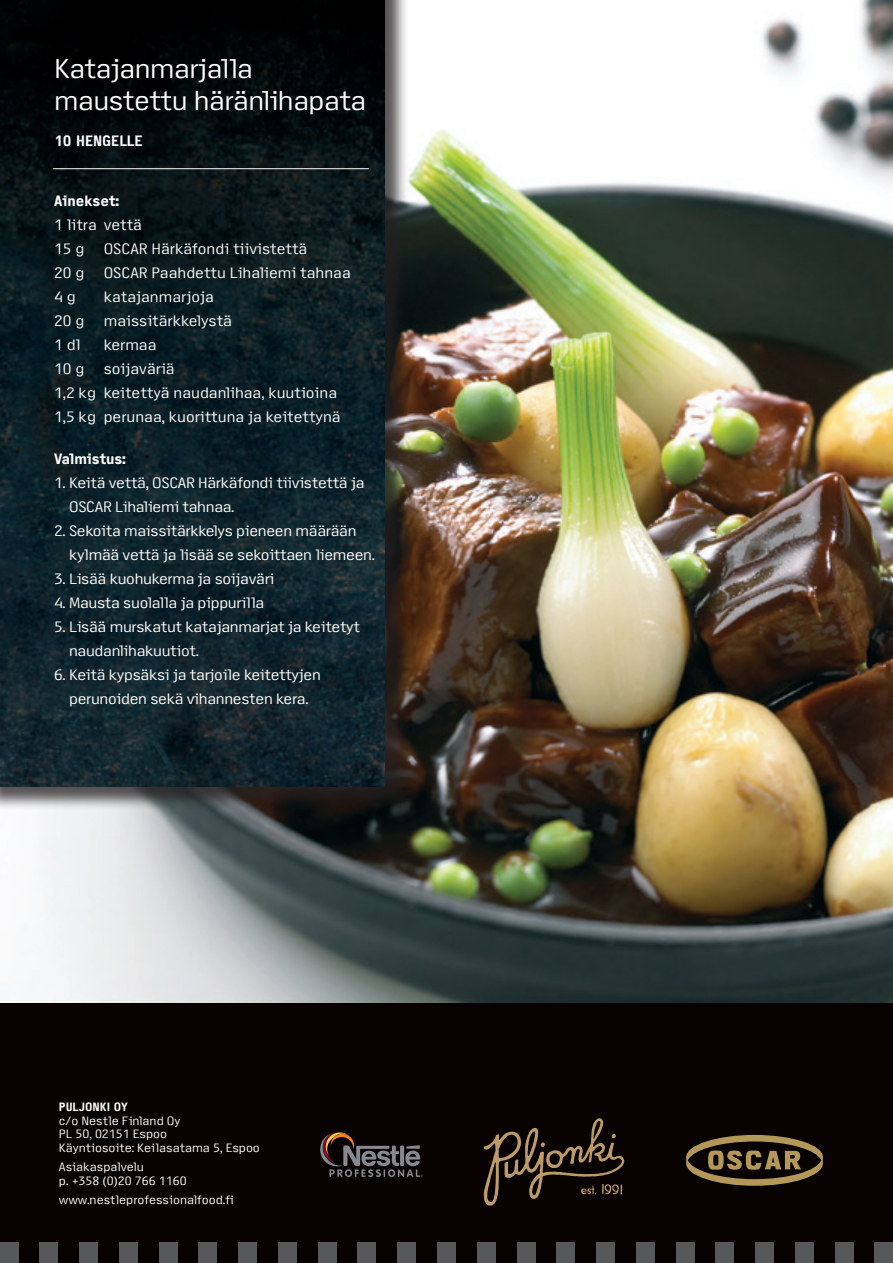
<style>
.page{position:relative;width:893px;height:1263px;background:#fff}
.page>*{position:absolute;margin:0;border:0;box-sizing:border-box;transform-origin:0 0}
.t1{font:27px/32.4px "Access";letter-spacing:-.02em;color:#fff}
.t2{font:15px/24px "Access";letter-spacing:-.02em;color:#fff}
.t3{font:15px/24px "Access";color:#fff}
.t4{font:700 15px "Access";color:#fff}
.t5{font:12px/13.5px "Access";color:#fff}
.t6{font:700 12px "Access";color:#fff}
</style>
<div class="page">
<img style="left:30px;top:0;width:863px;height:1003px">
<div style="left:0;top:1003px;width:893px;height:260px;background:#080302"></div>
<div style="left:0;top:1242px;width:18px;height:21px;background:#57585a"></div>
<div style="left:40px;top:1242px;width:18px;height:21px;background:#57585a"></div>
<div style="left:79px;top:1242px;width:19px;height:21px;background:#57585a"></div>
<div style="left:119px;top:1242px;width:19px;height:21px;background:#57585a"></div>
<div style="left:159px;top:1242px;width:18px;height:21px;background:#57585a"></div>
<div style="left:199px;top:1242px;width:18px;height:21px;background:#57585a"></div>
<div style="left:238px;top:1242px;width:19px;height:21px;background:#57585a"></div>
<div style="left:278px;top:1242px;width:19px;height:21px;background:#57585a"></div>
<div style="left:318px;top:1242px;width:18px;height:21px;background:#57585a"></div>
<div style="left:358px;top:1242px;width:18px;height:21px;background:#57585a"></div>
<div style="left:397px;top:1242px;width:19px;height:21px;background:#57585a"></div>
<div style="left:437px;top:1242px;width:19px;height:21px;background:#57585a"></div>
<div style="left:477px;top:1242px;width:18px;height:21px;background:#57585a"></div>
<div style="left:517px;top:1242px;width:18px;height:21px;background:#57585a"></div>
<div style="left:556px;top:1242px;width:19px;height:21px;background:#57585a"></div>
<div style="left:596px;top:1242px;width:19px;height:21px;background:#57585a"></div>
<div style="left:636px;top:1242px;width:18px;height:21px;background:#57585a"></div>
<div style="left:676px;top:1242px;width:18px;height:21px;background:#57585a"></div>
<div style="left:715px;top:1242px;width:19px;height:21px;background:#57585a"></div>
<div style="left:755px;top:1242px;width:19px;height:21px;background:#57585a"></div>
<div style="left:795px;top:1242px;width:18px;height:21px;background:#57585a"></div>
<div style="left:835px;top:1242px;width:18px;height:21px;background:#57585a"></div>
<div style="left:874px;top:1242px;width:19px;height:21px;background:#57585a"></div>
<div style="left:0;top:0;width:408px;height:810px;background:#231f20;opacity:.75"></div>
<img style="left:0;top:0;width:385px;height:787px">
<hr style="left:53px;top:168px;width:316px;height:1px;background:#fff">
<svg style="left:484px;top:1118px;width:140px;height:87px"></svg>
<svg style="left:686px;top:1135px;width:137px;height:51px"></svg>
<svg style="left:320px;top:1132px;width:102px;height:45px"></svg>
<h1 class="t1" style="left:54px;top:53px;width:314px">Katajanmarjalla maustettu häränlihapata</h1>
<p class="t4" style="left:54px;top:133px;width:90px">10 HENGELLE</p>
<p class="t4" style="left:54px;top:193px;width:66px">Ainekset:</p>
<p class="t3" style="left:54px;top:213px;width:89px">1 litra vettä<br>15 g</p>
<p class="t3" style="left:104px;top:237px;width:205px">OSCAR Härkäfondi tiivistettä</p>
<p class="t2" style="left:54px;top:261px;width:32px">20 g</p>
<p class="t3" style="left:104px;top:261px;width:249px">OSCAR Paahdettu Lihaliemi tahnaa</p>
<p class="t2" style="left:54px;top:285px;width:23px">4 g</p>
<p class="t3" style="left:104px;top:285px;width:112px">katajanmarjoja</p>
<p class="t2" style="left:54px;top:309px;width:32px">20 g</p>
<p class="t3" style="left:104px;top:309px;width:130px">maissitärkkelystä</p>
<p class="t2" style="left:54px;top:333px;width:28px">1 dl</p>
<p class="t2" style="left:104px;top:333px;width:54px">kermaa</p>
<p class="t2" style="left:54px;top:357px;width:32px">10 g</p>
<p class="t3" style="left:54px;top:357px;width:288px;text-indent:50px">soijaväriä<br>1,2 kg keitettyä naudanlihaa, kuutioina<br>1,5 kg perunaa, kuorittuna ja keitettynä</p>
<p class="t4" style="left:54px;top:451px;width:73px">Valmistus:</p>
<p class="t2" style="left:69px;top:471px;width:297px;text-indent:-15px">1. Keitä vettä, OSCAR Härkäfondi tiivistettä ja<br>OSCAR Lihaliemi tahnaa.</p>
<p class="t2" style="left:69px;top:519px;width:307px;text-indent:-15px">2. Sekoita maissitärkkelys pieneen määrään kylmää vettä ja lisää se sekoittaen liemeen.</p>
<p class="t2" style="left:54px;top:567px;width:222px">3. Lisää kuohukerma ja soijaväri</p>
<p class="t2" style="left:54px;top:591px;width:212px">4. Mausta suolalla ja pippurilla</p>
<p class="t2" style="left:69px;top:615px;width:292px;text-indent:-15px">5. Lisää murskatut katajanmarjat ja keitetyt naudanlihakuutiot.</p>
<p class="t2" style="left:54px;top:663px;width:268px;text-align:center">6. Keitä kypsäksi ja tarjoile keitettyjen perunoiden sekä vihannesten kera.</p>
<p class="t6" style="left:59px;top:1101px;width:71px">PULJONKI OY</p>
<p class="t5" style="left:59px;top:1114px;width:203px">c/o Nestle Finland Oy<br>PL 50, 02151 Espoo<br>Käyntiosoite: Keilasatama 5, Espoo</p>
<p class="t5" style="left:59px;top:1160px;width:129px">Asiakaspalvelu<br>p. +358 (0)20 766 1160</p>
<p class="t5" style="left:59px;top:1193px;width:176px">www.nestleprofessionalfood.fi</p>
</div>
